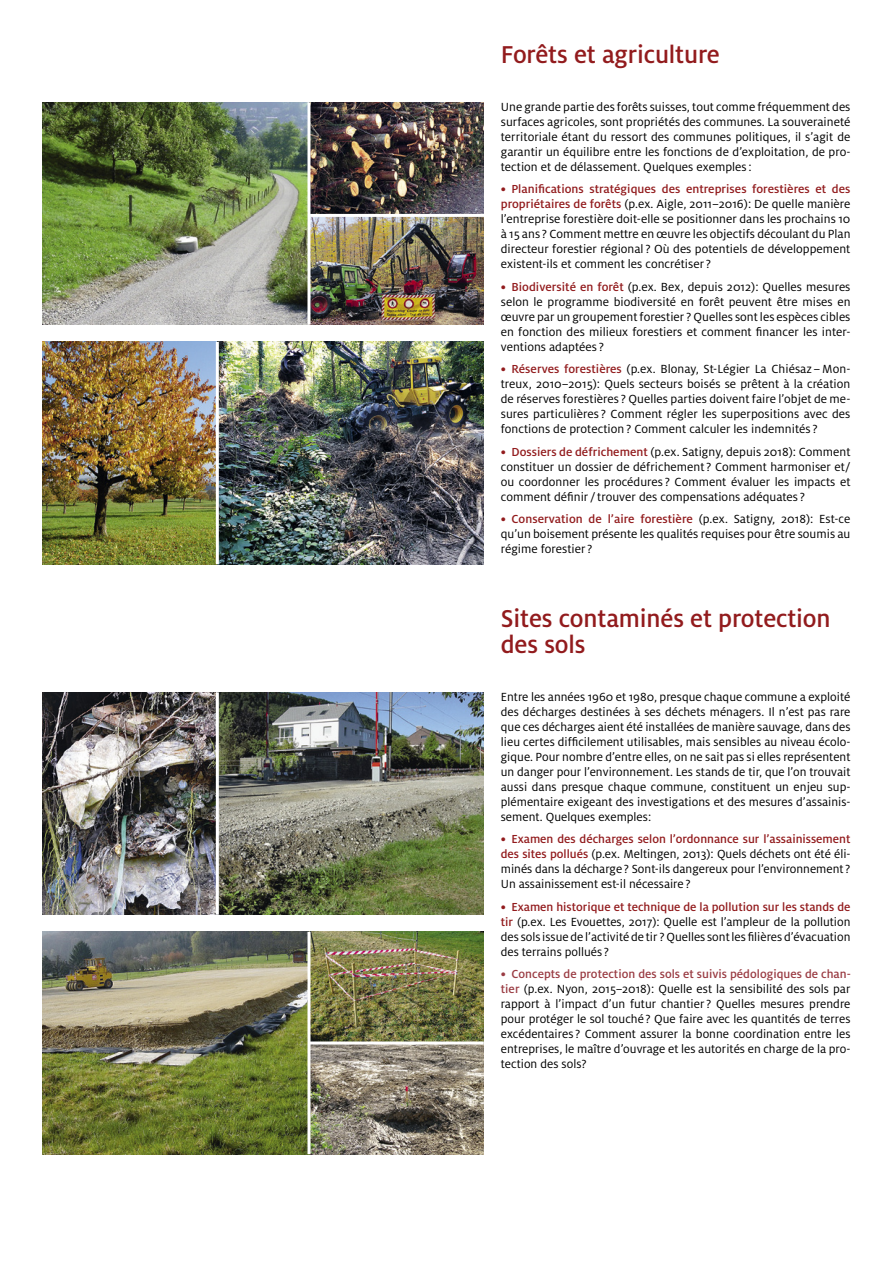
<style>
.page{position:relative;width:893px;height:1263px;background:#fff}
.page>*{position:absolute;margin:0;border:0;box-sizing:border-box;transform-origin:0 0}
.t1{font:500 27px/25.5px "Milo";letter-spacing:-.005em;color:#921b1d}
.t2{font:13.05px/15px "Milo";color:#000;text-align:justify}
.t3{font:500 12.9px "Milo";color:#921b1d}
.t4{font:500 12.9px "Milo";letter-spacing:.005em;color:#9a3c43}
.s1{font-weight:500;font-size:12.9px;color:#921b1d}
.s2{font-weight:400;font-size:13.05px;color:#000}
.s3{font-weight:500;font-size:12.9px;color:#9a3c43}
</style>
<div class="page">
<img style="left:43px;top:932px;width:441px;height:222px">
<img style="left:43px;top:102px;width:441px;height:223px">
<img style="left:43px;top:342px;width:441px;height:222px">
<img style="left:43px;top:692px;width:441px;height:223px">
<hr style="left:216px;top:692px;width:3px;height:223px;background:#fff">
<hr style="left:216px;top:342px;width:3px;height:222px;background:#fff">
<hr style="left:307px;top:102px;width:3px;height:223px;background:#fff">
<hr style="left:310px;top:214px;width:175px;height:3px;background:#fff">
<hr style="left:307px;top:932px;width:3px;height:222px;background:#fff">
<hr style="left:309px;top:1041px;width:175px;height:3px;background:#fff">
<hr style="left:892px;top:0;width:1px;height:632px;background:#921b1d">
<h1 class="t1" style="left:501px;top:41px;width:221px">Forêts et agriculture</h1>
<p class="t2" style="left:501px;top:99px;width:351px">Une grande partie des forêts suisses, tout comme fréquemment des surfaces agricoles, sont propriétés des communes. La souveraineté territoriale étant du ressort des communes politiques, il s’agit de garantir un équilibre entre les fonctions de d’exploitation, de pro&shy;tection et de délassement. Quelques exemples:</p>
<p class="t3" style="left:501px;top:182px;width:351px">• Planifications stratégiques des entreprises forestières et des</p>
<p class="t2" style="left:501px;top:196px;width:351px"><span class="s1">propriétaires de forêts</span> (p.ex. Aigle, 2011–2016): De quelle manière l’entreprise forestière doit-elle se positionner dans les prochains 10 à 15 ans ? Comment mettre en œuvre les objectifs découlant du Plan directeur forestier régional ? Où des potentiels de développement existent-ils et comment les concrétiser ?</p>
<p class="t2" style="left:501px;top:279px;width:351px"><span class="s1">• Biodiversité en forêt</span> (p.ex. Bex, depuis 2012): Quelles mesures selon le programme biodiversité en forêt peuvent être mises en œuvre par un groupement forestier ? Quelles sont les espèces cibles en fonction des milieux forestiers et comment financer les inter&shy;ventions adaptées ?</p>
<p class="t2" style="left:501px;top:361px;width:351px"><span class="s1">• Réserves forestières</span> (p.ex. Blonay, St-Légier La Chiésaz–Mon&shy;treux, 2010–2015): Quels secteurs boisés se prêtent à la création de réserves forestières ? Quelles parties doivent faire l’objet de me&shy;sures particulières ? Comment régler les superpositions avec des fonctions de protection ? Comment calculer les indemnités ?</p>
<p class="t2" style="left:501px;top:444px;width:351px"><span class="s1">• Dossiers de défrichement</span> (p.ex. Satigny, depuis 2018): Comment constituer un dossier de défrichement ? Comment harmoniser et/ ou coordonner les procédures ? Comment évaluer les impacts et comment définir / trouver des compensations adéquates ?</p>
<p class="t3" style="left:501px;top:512px;width:351px">• Conservation de l’aire forestière <span class="s2">(p.ex. Satigny, 2018): Est-ce</span></p>
<p class="t2" style="left:501px;top:526px;width:351px">qu’un boisement présente les qualités requises pour être soumis au régime forestier ?</p>
<h1 class="t1" style="left:501px;top:605px;width:331px">Sites contaminés et protection des sols</h1>
<p class="t2" style="left:501px;top:689px;width:351px">Entre les années 1960 et 1980, presque chaque commune a exploité des décharges destinées à ses déchets ménagers. Il n’est pas rare que ces décharges aient été installées de manière sauvage, dans des lieu certes difficilement utilisables, mais sensibles au niveau écolo&shy;gique. Pour nombre d’entre elles, on ne sait pas si elles représentent un danger pour l’environnement. Les stands de tir, que l’on trouvait aussi dans presque chaque commune, constituent un enjeu sup&shy;plémentaire exigeant des investigations et des mesures d’assainis&shy;sement. Quelques exemples:</p>
<p class="t3" style="left:501px;top:831px;width:351px">• Examen des décharges selon l’ordonnance sur l’assainissement</p>
<p class="t2" style="left:501px;top:846px;width:351px"><span class="s1">des sites pollués</span> (p.ex. Meltingen, 2013): Quels déchets ont été éli&shy;minés dans la décharge ? Sont-ils dangereux pour l’environnement ?<br>Un assainissement est-il nécessaire ?</p>
<p class="t3" style="left:501px;top:899px;width:351px">• Examen historique et technique de la pollution sur les stands de</p>
<p class="t2" style="left:501px;top:914px;width:351px"><span class="s1">tir</span> (p.ex. Les Evouettes, 2017): Quelle est l’ampleur de la pollution des sols issue de l’activité de tir ? Quelles sont les filières d’évacuation des terrains pollués ?</p>
<p class="t4" style="left:501px;top:966px;width:352px">• Concepts de protection des sols et suivis pédologiques de chan-</p>
<p class="t2" style="left:501px;top:981px;width:351px"><span class="s3">tier</span> (p.ex. Nyon, 2015–2018): Quelle est la sensibilité des sols par rapport à l’impact d’un futur chantier ? Quelles mesures prendre pour protéger le sol touché ? Que faire avec les quantités de terres excédentaires ? Comment assurer la bonne coordination entre les entreprises, le maître d’ouvrage et les autorités en charge de la pro&shy;tection des sols?</p>
</div>
